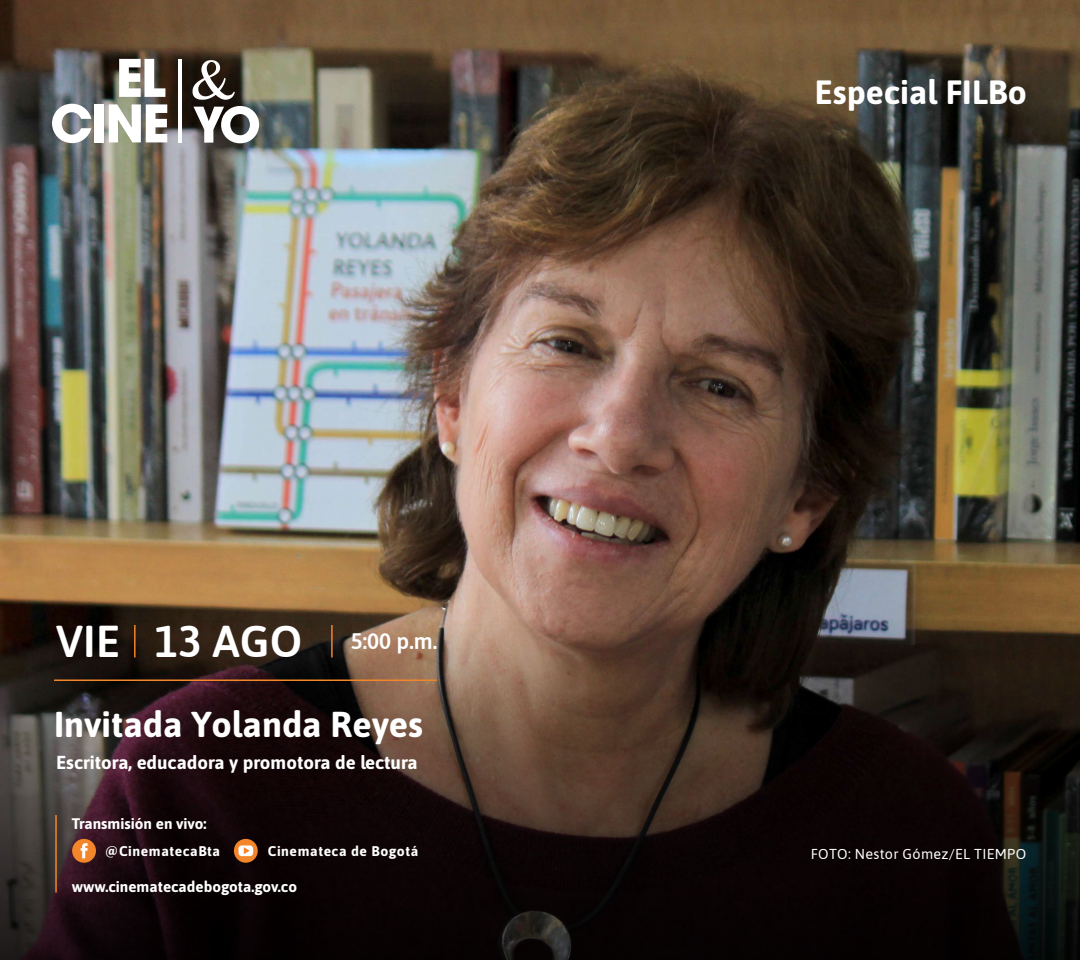
<style>
.page{position:relative;width:1080px;height:960px;background:#fff}
.page>*{position:absolute;margin:0;border:0;box-sizing:border-box;transform-origin:0 0}
.t1{font:600 44.55px "Asap";color:#fff}
.t2{font:700 35.85px "Asap";color:#fff}
.t3{font:700 33.5px "Asap";color:#fff}
.t4{font:700 18.7px "Asap";color:#fff}
.t5{font:700 15.25px "Asap";color:#fff}
.t6{font:14.35px "Asap";letter-spacing:.02em;color:#fff}
.t7{font:700 14px "Asap";letter-spacing:.04em;color:#fff}
</style>
<div class="page">
<img style="left:0;top:0;width:1080px;height:618px">
<svg style="left:0;top:618px;width:1080px;height:342px;background:#271b17"></svg>
<hr style="left:331px;top:625px;width:1px;height:33px;background:#f3852b">
<hr style="left:134px;top:625px;width:2px;height:33px;background:#f3852b">
<hr style="left:54px;top:680px;width:382px;height:1px;background:#f3852b">
<svg style="left:52px;top:104px;width:39px;height:39px"></svg>
<div style="left:94px;top:104px;width:10px;height:38px;background:#fff"></div>
<svg style="left:109px;top:104px;width:58px;height:38px"></svg>
<svg style="left:119px;top:59px;width:46px;height:38px"></svg>
<svg style="left:193px;top:106px;width:66px;height:37px"></svg>
<svg style="left:192px;top:60px;width:43px;height:40px"></svg>
<hr style="left:178px;top:59px;width:4px;height:84px;background:#fff">
<hr style="left:55px;top:815px;width:2px;height:77px;background:#f3852b">
<div style="left:72px;top:839px;width:24px;height:24px;background:#f3852b;border-radius:50%"></div>
<svg style="left:81px;top:843px;width:7px;height:15px"></svg>
<div style="left:234px;top:839px;width:24px;height:24px;background:#f3852b;border-radius:50%"></div>
<svg style="left:238px;top:845px;width:15px;height:11px"></svg>
<h1 class="t1" style="left:56px;top:610px;width:383px">VIE 13 AGO <sup>5:00</sup> <sup>p.m.</sup></h1>
<h2 class="t2" style="left:54px;top:699px;width:370px">Invitada Yolanda Reyes</h2>
<p class="t4" style="left:56px;top:749px;width:363px">Escritora, educadora y promotora de lectura</p>
<p class="t5" style="left:72px;top:813px;width:136px">Transmisión en vivo:</p>
<p class="t7" style="left:105px;top:841px;width:117px">@CinematecaBta</p>
<p class="t7" style="left:268px;top:841px;width:152px">Cinemateca de Bogotá</p>
<p class="t5" style="left:72px;top:876px;width:227px">www.cinematecadebogota.gov.co</p>
<h3 class="t3" style="left:814px;top:68px;width:214px">Especial FILBo</h3>
<p class="t6" style="left:810px;top:844px;width:217px">FOTO: Nestor Gómez/EL TIEMPO</p>
</div>
